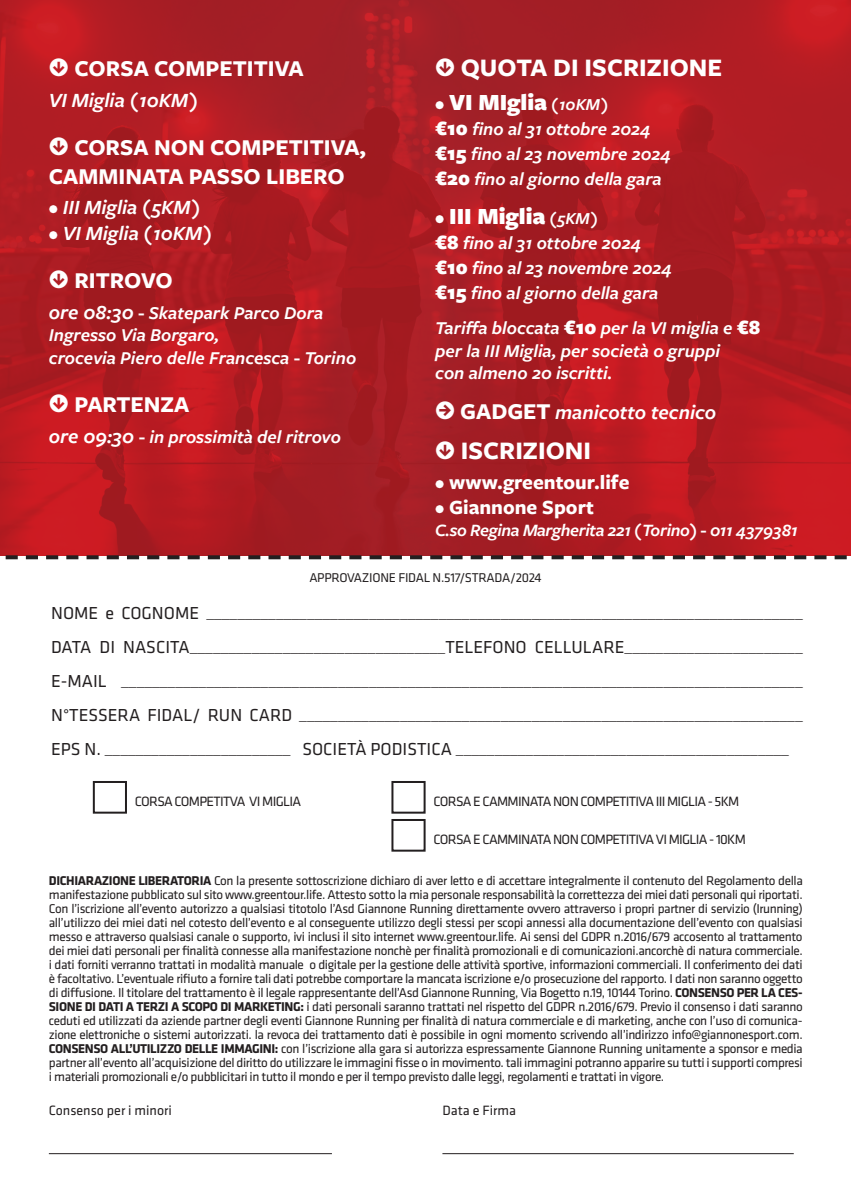
<style>
.page{position:relative;width:851px;height:1202px;background:#fff}
.page>*{position:absolute;margin:0;border:0;box-sizing:border-box;transform-origin:0 0}
.t1{font:700 26.2px "Freight Sans Pro";color:#fff}
.t2{font:900 24px "Freight Sans Pro";color:#fff}
.t3{font:700 23.6px/28.2px "Freight Sans Pro";color:#fff}
.t4{font:italic 600 21px "Freight Sans Pro";color:#fff}
.t5{font:700 21px "Freight Sans Pro";color:#fff}
.t6{font:italic 600 18.8px/22.6px "Freight Sans Pro";color:#fff}
.t7{font:18px/34px "Klavika";color:#231f20;text-align:justify}
.t8{font:italic 600 18px "Freight Sans Pro";letter-spacing:-.02em;color:#fff}
.t9{font:14px "Klavika";letter-spacing:-.05em;color:#231f20}
.t10{font:14px "Klavika";color:#231f20}
.t11{font:13.2px/14px "Klavika";letter-spacing:-.03em;color:#231f20;text-align:justify}
.s1{font-family:"Klavika";font-size:26.2px}
.s2{font-weight:700;font-style:normal}
.s3{font-size:21px}
.s4{font-family:"Klavika"}
.s5{font-weight:700;font-size:21px}
.s6{font-weight:600;font-style:italic;font-size:17.4px}
.s7{font-weight:900;font-style:normal;font-size:21px}
.s8{font-family:"Klavika";font-weight:700;font-style:normal;font-size:26.2px}
.s9{font-weight:700;font-style:normal;font-size:23.6px}
.s10{font-weight:700}
</style>
<div class="page">
<img style="left:0;top:0;width:850px;height:555px">
<svg style="left:6px;top:555px;width:840px;height:4px"></svg>
<div style="left:93px;top:781px;width:34px;height:33px;border:2px solid #231f20"></div>
<div style="left:391px;top:781px;width:34px;height:33px;border:2px solid #231f20"></div>
<div style="left:391px;top:819px;width:34px;height:33px;border:2px solid #231f20"></div>
<hr style="left:49px;top:1153px;width:283px;height:1px;background:#231f20">
<hr style="left:442px;top:1153px;width:351px;height:1px;background:#231f20">
<h3 class="t3" style="left:49px;top:54px;width:256px"><span class="s1">•</span> CORSA COMPETITIVA</h3>
<h3 class="t4" style="left:49px;top:86px;width:151px">VI Miglia (10KM)</h3>
<h3 class="t3" style="left:49px;top:133px;width:319px"><span class="s1">•</span> CORSA NON COMPETITIVA,<br>CAMMINATA PASSO LIBERO</h3>
<h3 class="t4" style="left:49px;top:194px;width:153px"><span class="s2">•</span> III Miglia (5KM)</h3>
<h3 class="t4" style="left:49px;top:219px;width:165px"><span class="s2">•</span> VI Miglia (10KM)</h3>
<h3 class="t3" style="left:49px;top:265px;width:125px"><span class="s1">•</span> RITROVO</h3>
<h3 class="t6" style="left:49px;top:301px;width:309px"><span class="s3">ore 08:30</span> - Skatepark Parco Dora<br>Ingresso Via Borgaro,<br>crocevia Piero delle Francesca - Torino</h3>
<h3 class="t3" style="left:49px;top:390px;width:142px"><span class="s1">•</span> PARTENZA</h3>
<h3 class="t6" style="left:49px;top:425px;width:294px"><span class="s3">ore 09:30</span> - in prossimità del ritrovo</h3>
<h1 class="t1" style="left:435px;top:50px;width:288px"><span class="s4">•</span> QUOTA DI ISCRIZIONE</h1>
<h2 class="t2" style="left:435px;top:85px;width:174px"><span class="s5">•</span> VI MIglia <span class="s6">(10KM)</span></h2>
<h3 class="t6" style="left:435px;top:116px;width:237px;line-height:25px"><span class="s7">€10</span> fino al 31 ottobre 2024 <span class="s7">€15</span> fino al 23 novembre 2024 <span class="s7">€20</span> fino al giorno della gara</h3>
<h2 class="t2" style="left:435px;top:199px;width:164px"><span class="s5">•</span> III Miglia <span class="s6">(5KM)</span></h2>
<h3 class="t6" style="left:435px;top:230px;width:238px;line-height:25px"><span class="s7">€8</span> fino al 31 ottobre 2024 <span class="s7">€10</span> fino al 23 novembre 2024 <span class="s7">€15</span> fino al giorno della gara</h3>
<h3 class="t6" style="left:435px;top:316px;width:326px">Tariffa bloccata <span class="s7">€10</span> per la VI miglia e <span class="s7">€8 </span>per la III Miglia, per società o gruppi<br>con almeno 20 iscritti.</h3>
<h3 class="t4" style="left:435px;top:398px;width:282px"><span class="s8">•</span> <span class="s9">GADGET</span> manicotto tecnico</h3>
<h1 class="t1" style="left:435px;top:433px;width:157px"><span class="s4">•</span> ISCRIZIONI</h1>
<h3 class="t5" style="left:435px;top:468px;width:196px">• www.greentour.life</h3>
<h3 class="t5" style="left:435px;top:493px;width:160px">• Giannone Sport</h3>
<h3 class="t8" style="left:435px;top:518px;width:364px">C.so Regina Margherita 221 (Torino) - 011 4379381</h3>
<p class="t11" style="left:309px;top:571px;width:234px">APPROVAZIONE FIDAL N.517/STRADA/2024</p>
<p class="t7" style="left:51px;top:596px;width:753px">NOME e COGNOME _____________________________________________________________________________ DATA DI NASCITA_________________________________TELEFONO CELLULARE_______________________ E-MAIL ________________________________________________________________________________________ N°TESSERA FIDAL/ RUN CARD _________________________________________________________________ EPS N. ________________________ SOCIETÀ PODISTICA ___________________________________________</p>
<p class="t9" style="left:135px;top:793px;width:168px">CORSA COMPETITVA VI MIGLIA</p>
<p class="t9" style="left:433px;top:793px;width:307px">CORSA E CAMMINATA NON COMPETITIVA III MIGLIA - 5KM</p>
<p class="t9" style="left:433px;top:831px;width:314px">CORSA E CAMMINATA NON COMPETITIVA VI MIGLIA - 10KM</p>
<p class="t11" style="left:49px;top:874px;width:755px"><span class="s10">DICHIARAZIONE LIBERATORIA</span> Con la presente sottoscrizione dichiaro di aver letto e di accettare integralmente il contenuto del Regolamento della manifestazione pubblicato sul sito www.greentour.life. Attesto sotto la mia personale responsabilità la correttezza dei miei dati personali qui riportati.<br>Con l’iscrizione all’evento autorizzo a qualsiasi titotolo l’Asd Giannone Running direttamente ovvero attraverso i propri partner di servizio (Irunning) all’utilizzo dei miei dati nel cotesto dell’evento e al conseguente utilizzo degli stessi per scopi annessi alla documentazione dell’evento con qualsiasi messo e attraverso qualsiasi canale o supporto, ivi inclusi il sito internet www.greentour.life. Ai sensi del GDPR n.2016/679 accosento al trattamento dei miei dati personali per finalità connesse alla manifestazione nonchè per finalità promozionali e di comunicazioni.ancorchè di natura commerciale. i dati forniti verranno trattati in modalità manuale o digitale per la gestione delle attività sportive, informazioni commerciali. Il conferimento dei dati è facoltativo. L’eventuale rifiuto a fornire tali dati potrebbe comportare la mancata iscrizione e/o prosecuzione del rapporto. I dati non saranno oggetto di diffusione. Il titolare del trattamento è il legale rappresentante dell’Asd Giannone Running, Via Bogetto n.19, 10144 Torino. <span class="s10">CONSENSO PER LA CES-SIONE DI DATI A TERZI A SCOPO DI MARKETING:</span> i dati personali saranno trattati nel rispetto del GDPR n.2016/679. Previo il consenso i dati saranno ceduti ed utilizzati da aziende partner degli eventi Giannone Running per finalità di natura commerciale e di marketing, anche con l’uso di comunica&shy;zione elettroniche o sistemi autorizzati. la revoca dei trattamento dati è possibile in ogni momento scrivendo all’indirizzo info@giannonesport.com.<br><span class="s10">CONSENSO ALL’UTILIZZO DELLE IMMAGINI:</span> con l’iscrizione alla gara si autorizza espressamente Giannone Running unitamente a sponsor e media partner all’evento all’acquisizione del diritto do utilizzare le immagini fisse o in movimento. tali immagini potranno apparire su tutti i supporti compresi i materiali promozionali e/o pubblicitari in tutto il mondo e per il tempo previsto dalle leggi, regolamenti e trattati in vigore.</p>
<p class="t10" style="left:49px;top:1102px;width:124px">Consenso per i minori</p>
<p class="t10" style="left:442px;top:1102px;width:75px">Data e Firma</p>
</div>
